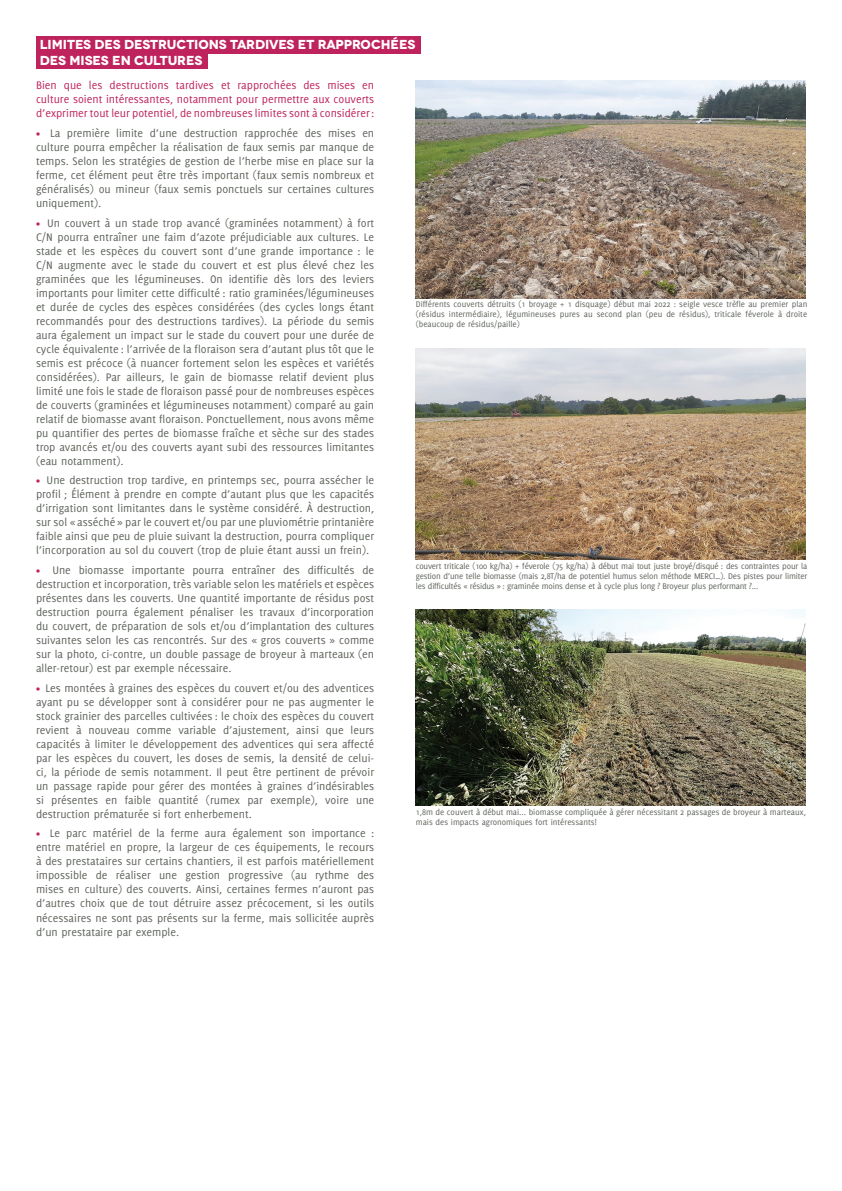
<style>
.page{position:relative;width:842px;height:1191px;background:#fff}
.page>*{position:absolute;margin:0;border:0;box-sizing:border-box;transform-origin:0 0}
.t1{font:700 13px/15.6px "Novecentowide";letter-spacing:-.01em;color:#fff}
.t2{font:12px/14px "Delicious";color:#5e645b;text-align:justify}
.t3{font:12px/14px "Delicious";color:#bf235d;text-align:justify}
.t4{font:9px/10px "Delicious";color:#5e645b;text-align:justify}
.s1{font-size:9.5px;color:#bf235d}
</style>
<div class="page">
<div style="left:36px;top:36px;width:385px;height:18px;background:#bf235d"></div>
<div style="left:36px;top:51px;width:172px;height:18px;background:#bf235d"></div>
<img style="left:416px;top:81px;width:390px;height:217px">
<img style="left:416px;top:348px;width:390px;height:211px">
<img style="left:416px;top:610px;width:390px;height:195px">
<p class="t1" style="left:40px;top:37px;width:377px">LIMITES DES DESTRUCTIONS TARDIVES ET RAPPROCHÉES<br>DES MISES EN CULTURES</p>
<p class="t3" style="left:36px;top:78px;width:340px">Bien que les destructions tardives et rapprochées des mises en culture soient intéressantes, notamment pour permettre aux couverts d’exprimer tout leur potentiel, de nombreuses limites sont à considérer :</p>
<p class="t2" style="left:36px;top:126px;width:340px"><span class="s1">•</span> La première limite d’une destruction rapprochée des mises en culture pourra empêcher la réalisation de faux semis par manque de temps. Selon les stratégies de gestion de l’herbe mise en place sur la ferme, cet élément peut être très important (faux semis nombreux et généralisés) ou mineur (faux semis ponctuels sur certaines cultures uniquement).</p>
<p class="t2" style="left:36px;top:215px;width:340px"><span class="s1">•</span> Un couvert à un stade trop avancé (graminées notamment) à fort C/N pourra entraîner une faim d’azote préjudiciable aux cultures. Le stade et les espèces du couvert sont d’une grande importance : le C/N augmente avec le stade du couvert et est plus élevé chez les graminées que les légumineuses. On identifie dès lors des leviers importants pour limiter cette difficulté : ratio graminées/légumineuses et durée de cycles des espèces considérées (des cycles longs étant recommandés pour des destructions tardives). La période du semis aura également un impact sur le stade du couvert pour une durée de cycle équivalente : l’arrivée de la floraison sera d’autant plus tôt que le semis est précoce (à nuancer fortement selon les espèces et variétés considérées). Par ailleurs, le gain de biomasse relatif devient plus limité une fois le stade de floraison passé pour de nombreuses espèces de couverts (graminées et légumineuses notamment) comparé au gain relatif de biomasse avant floraison. Ponctuellement, nous avons même pu quantifier des pertes de biomasse fraîche et sèche sur des stades trop avancés et/ou des couverts ayant subi des ressources limitantes (eau notamment).</p>
<p class="t2" style="left:36px;top:473px;width:340px"><span class="s1">•</span> Une destruction trop tardive, en printemps sec, pourra assécher le profil ; Élément à prendre en compte d’autant plus que les capacités d’irrigation sont limitantes dans le système considéré. À destruction, sur sol « asséché » par le couvert et/ou par une pluviométrie printanière faible ainsi que peu de pluie suivant la destruction, pourra compliquer l’incorporation au sol du couvert (trop de pluie étant aussi un frein).</p>
<p class="t2" style="left:36px;top:563px;width:340px"><span class="s1">•</span> Une biomasse importante pourra entraîner des difficultés de destruction et incorporation, très variable selon les matériels et espèces présentes dans les couverts. Une quantité importante de résidus post destruction pourra également pénaliser les travaux d’incorporation du couvert, de préparation de sols et/ou d’implantation des cultures suivantes selon les cas rencontrés. Sur des « gros couverts » comme sur la photo, ci-contre, un double passage de broyeur à marteaux (en aller-retour) est par exemple nécessaire.</p>
<p class="t2" style="left:36px;top:680px;width:340px"><span class="s1">•</span> Les montées à graines des espèces du couvert et/ou des adventices ayant pu se développer sont à considérer pour ne pas augmenter le stock grainier des parcelles cultivées : le choix des espèces du couvert revient à nouveau comme variable d’ajustement, ainsi que leurs capacités à limiter le développement des adventices qui sera affecté par les espèces du couvert, les doses de semis, la densité de celui&shy;ci, la période de semis notamment. Il peut être pertinent de prévoir un passage rapide pour gérer des montées à graines d’indésirables si présentes en faible quantité (rumex par exemple), voire une destruction prématurée si fort enherbement.</p>
<p class="t2" style="left:36px;top:826px;width:340px"><span class="s1">•</span> Le parc matériel de la ferme aura également son importance : entre matériel en propre, la largeur de ces équipements, le recours à des prestataires sur certains chantiers, il est parfois matériellement impossible de réaliser une gestion progressive (au rythme des mises en culture) des couverts. Ainsi, certaines fermes n’auront pas d’autres choix que de tout détruire assez précocement, si les outils nécessaires ne sont pas présents sur la ferme, mais sollicitée auprès d’un prestataire par exemple.</p>
<p class="t4" style="left:416px;top:298px;width:393px">Différents couverts détruits (1 broyage + 1 disquage) début mai 2022 : seigle vesce trèfle au premier plan (résidus intermédiaire), légumineuses pures au second plan (peu de résidus), triticale féverole à droite (beaucoup de résidus/paille)</p>
<p class="t4" style="left:416px;top:561px;width:393px">couvert triticale (100 kg/ha) + féverole (75 kg/ha) à début mai tout juste broyé/disqué : des contraintes pour la gestion d’une telle biomasse (mais 2,8T/ha de potentiel humus selon méthode MERCI…). Des pistes pour limiter les difficultés « résidus » : graminée moins dense et à cycle plus long ? Broyeur plus performant ?...</p>
<p class="t4" style="left:416px;top:807px;width:392px">1,8m de couvert à début mai... biomasse compliquée à gérer nécessitant 2 passages de broyeur à marteaux, mais des impacts agronomiques fort intéressants!</p>
</div>
